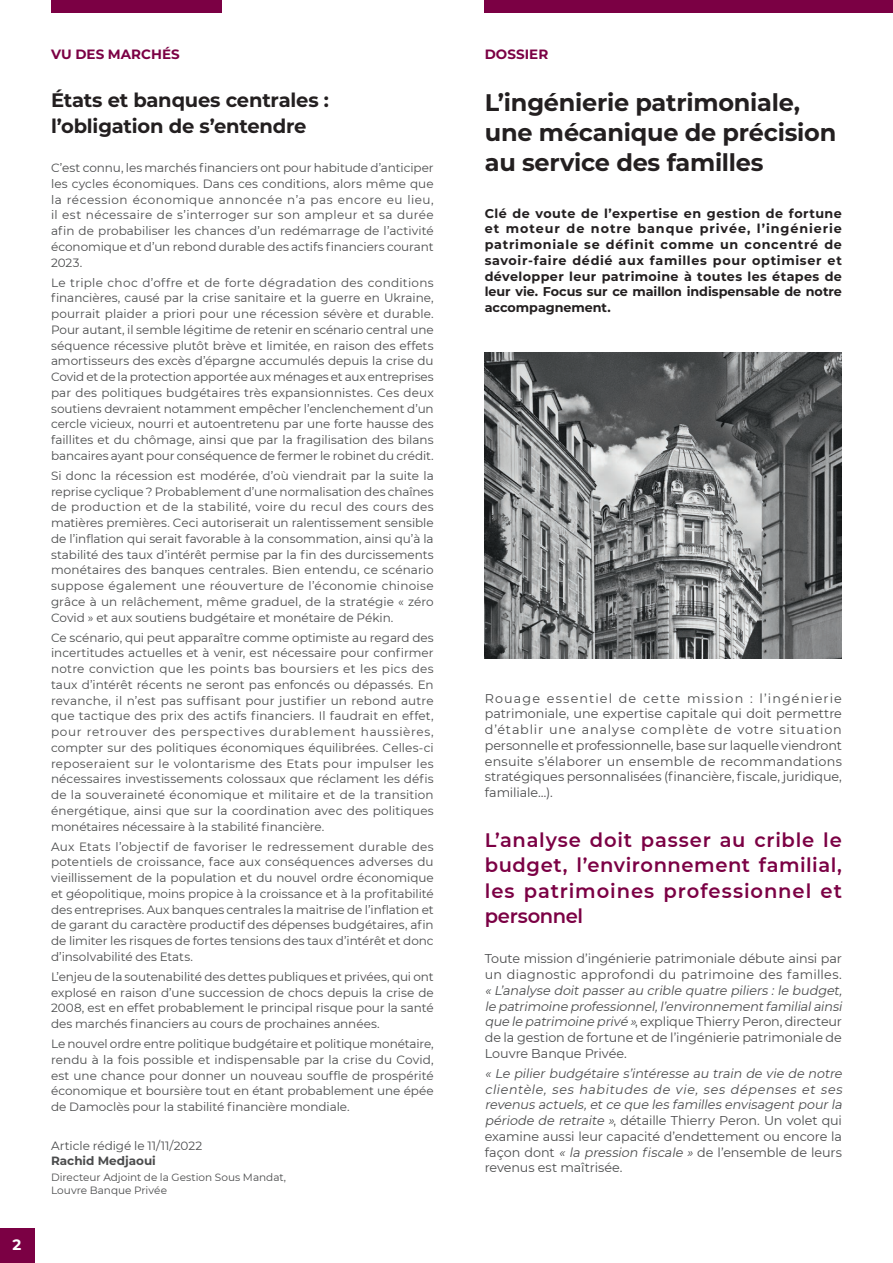
<style>
.page{position:relative;width:893px;height:1263px;background:#fff}
.page>*{position:absolute;margin:0;border:0;box-sizing:border-box;transform-origin:0 0}
.t1{font:700 24px/30px "Montserrat";letter-spacing:-.01em;color:#231f20}
.t2{font:600 19.5px/25.5px "Montserrat";letter-spacing:.045em;color:#7b0044;text-align:justify}
.t3{font:700 19.5px/25.5px "Montserrat";letter-spacing:-.01em;color:#231f20}
.t4{font:700 15px "Montserrat";color:#fff}
.t5{font:700 13.5px "Montserrat";letter-spacing:.005em;color:#7b0044}
.t6{font:italic 12.75px/15.8px "Montserrat";color:#4b4c4d}
.t7{font:12.75px/15.8px "Montserrat";letter-spacing:-.005em;color:#4b4c4d;text-align:justify}
.t8{font:700 12.75px/15.8px "Montserrat";color:#231f20;text-align:justify}
.t9{font:12px/15.8px "Montserrat";letter-spacing:-.005em;color:#4b4c4d;text-align:justify}
.t10{font:700 12px "Montserrat";color:#4b4c4d}
.t11{font:10.5px/13.5px "Montserrat";color:#4b4c4d}
.s1{font-style:normal}
</style>
<div class="page">
<div style="left:51px;top:0;width:170px;height:13px;background:#7b0044"></div>
<img style="left:485px;top:352px;width:357px;height:306px">
<div style="left:485px;top:0;width:408px;height:13px;background:#7b0044"></div>
<div style="left:0;top:1229px;width:34px;height:34px;background:#7b0044"></div>
<p class="t4" style="left:13px;top:1234px;width:10px">2</p>
<p class="t5" style="left:51px;top:44px;width:130px">VU DES MARCHÉS</p>
<p class="t5" style="left:485px;top:44px;width:65px">DOSSIER</p>
<h2 class="t3" style="left:51px;top:87px;width:279px">États et banques centrales : l’obligation de s’entendre</h2>
<h1 class="t1" style="left:485px;top:87px;width:353px">L’ingénierie patrimoniale, une mécanique de précision au service des familles</h1>
<p class="t9" style="left:51px;top:160px;width:384px">C’est connu, les marchés financiers ont pour habitude d’anticiper les cycles économiques. Dans ces conditions, alors même que la récession économique annoncée n’a pas encore eu lieu, il est nécessaire de s’interroger sur son ampleur et sa durée afin de probabiliser les chances d’un redémarrage de l’activité économique et d’un rebond durable des actifs financiers courant 2023.</p>
<p class="t9" style="left:51px;top:274px;width:384px">Le triple choc d’offre et de forte dégradation des conditions financières, causé par la crise sanitaire et la guerre en Ukraine, pourrait plaider a priori pour une récession sévère et durable.<br>Pour autant, il semble légitime de retenir en scénario central une séquence récessive plutôt brève et limitée, en raison des effets amortisseurs des excès d’épargne accumulés depuis la crise du Covid et de la protection apportée aux ménages et aux entreprises par des politiques budgétaires très expansionnistes. Ces deux soutiens devraient notamment empêcher l’enclenchement d’un cercle vicieux, nourri et autoentretenu par une forte hausse des faillites et du chômage, ainsi que par la fragilisation des bilans bancaires ayant pour conséquence de fermer le robinet du crédit.</p>
<p class="t9" style="left:51px;top:467px;width:384px">Si donc la récession est modérée, d’où viendrait par la suite la reprise cyclique ? Probablement d’une normalisation des chaînes de production et de la stabilité, voire du recul des cours des matières premières. Ceci autoriserait un ralentissement sensible de l’inflation qui serait favorable à la consommation, ainsi qu’à la stabilité des taux d’intérêt permise par la fin des durcissements monétaires des banques centrales. Bien entendu, ce scénario suppose également une réouverture de l’économie chinoise grâce à un relâchement, même graduel, de la stratégie « zéro Covid » et aux soutiens budgétaire et monétaire de Pékin.</p>
<p class="t9" style="left:51px;top:629px;width:384px">Ce scénario, qui peut apparaître comme optimiste au regard des incertitudes actuelles et à venir, est nécessaire pour confirmer notre conviction que les points bas boursiers et les pics des taux d’intérêt récents ne seront pas enfoncés ou dépassés. En revanche, il n’est pas suffisant pour justifier un rebond autre que tactique des prix des actifs financiers. Il faudrait en effet, pour retrouver des perspectives durablement haussières, compter sur des politiques économiques équilibrées. Celles-ci reposeraient sur le volontarisme des Etats pour impulser les nécessaires investissements colossaux que réclament les défis de la souveraineté économique et militaire et de la transition énergétique, ainsi que sur la coordination avec des politiques monétaires nécessaire à la stabilité financière.</p>
<p class="t9" style="left:51px;top:838px;width:384px">Aux Etats l’objectif de favoriser le redressement durable des potentiels de croissance, face aux conséquences adverses du vieillissement de la population et du nouvel ordre économique et géopolitique, moins propice à la croissance et à la profitabilité des entreprises. Aux banques centrales la maitrise de l’inflation et de garant du caractère productif des dépenses budgétaires, afin de limiter les risques de fortes tensions des taux d’intérêt et donc d’insolvabilité des Etats.</p>
<p class="t9" style="left:51px;top:968px;width:384px">L’enjeu de la soutenabilité des dettes publiques et privées, qui ont explosé en raison d’une succession de chocs depuis la crise de 2008, est en effet probablement le principal risque pour la santé des marchés financiers au cours de prochaines années.</p>
<p class="t9" style="left:51px;top:1035px;width:384px">Le nouvel ordre entre politique budgétaire et politique monétaire, rendu à la fois possible et indispensable par la crise du Covid, est une chance pour donner un nouveau souffle de prospérité économique et boursière tout en étant probablement une épée de Damoclès pour la stabilité financière mondiale.</p>
<p class="t9" style="left:51px;top:1137px;width:153px">Article rédigé le 11/11/2022</p>
<p class="t10" style="left:51px;top:1152px;width:106px">Rachid Medjaoui</p>
<p class="t11" style="left:51px;top:1170px;width:237px">Directeur Adjoint de la Gestion Sous Mandat,<br>Louvre Banque Privée</p>
<p class="t8" style="left:485px;top:205px;width:359px">Clé de voute de l’expertise en gestion de fortune et moteur de notre banque privée, l’ingénierie patrimoniale se définit comme un concentré de savoir-faire dédié aux familles pour optimiser et développer leur patrimoine à toutes les étapes de leur vie. Focus sur ce maillon indispensable de notre accompagnement.</p>
<p class="t7" style="left:485px;top:690px;width:359px">Rouage essentiel de cette mission : l’ingénierie patrimoniale, une expertise capitale qui doit permettre d’établir une analyse complète de votre situation personnelle et professionnelle, base sur laquelle viendront ensuite s’élaborer un ensemble de recommandations stratégiques personnalisées (financière, fiscale, juridique, familiale…).</p>
<h2 class="t2" style="left:485px;top:826px;width:359px">L’analyse doit passer au crible le budget, l’environnement familial, les patrimoines professionnel et personnel</h2>
<p class="t7" style="left:485px;top:950px;width:359px">Toute mission d’ingénierie patrimoniale débute ainsi par un diagnostic approfondi du patrimoine des familles.</p>
<p class="t6" style="left:485px;top:982px;width:362px">« L’analyse doitpasserau crible quatre piliers :le budget, le patrimoine professionnel,l’environnementfamilialainsi que le patrimoine privé »<span class="s1">, explique Thierry Peron, directeur de la gestion de fortune et de l’ingénierie patrimoniale de Louvre Banque Privée.</span></p>
<p class="t6" style="left:485px;top:1065px;width:362px">« Le pilier budgétaire s’intéresse au train de vie de notre clientèle, ses habitudes de vie, ses dépenses et ses revenus actuels,etce que les familles envisagentpourla période de retraite »<span class="s1">, détaille Thierry Peron. Un volet qui examine aussi leur capacité d’endettement ou encore la façon dont</span> « la pression fiscale » <span class="s1">de l’ensemble de leurs revenus est maîtrisée.</span></p>
</div>
